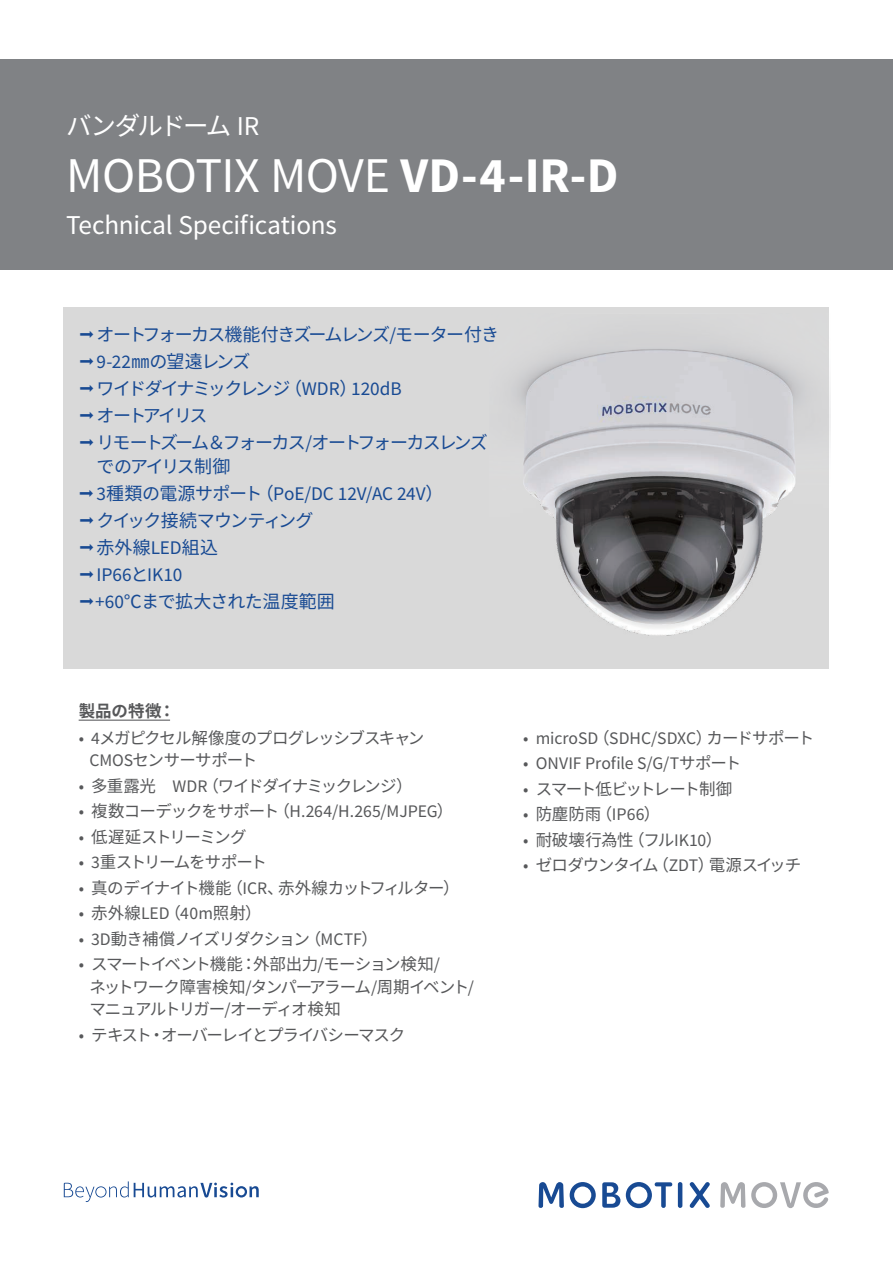
<style>
.page{position:relative;width:893px;height:1263px;background:#fff}
.page>*{position:absolute;margin:0;border:0;box-sizing:border-box;transform-origin:0 0}
.t1{font:49.95px "Source Sans Pro";letter-spacing:-.01em;color:#fff}
.t2{font:27.3px "Source Sans Pro";letter-spacing:-.01em;color:#fff}
.t3{font:25.5px "Noto Sans CJ Kjp";letter-spacing:-.095em;color:#fff}
.t4{font:19.2px "Source Sans Pro";letter-spacing:-.005em;color:#184a93}
.t5{font:18px/27px "Noto Sans CJ Kjp";letter-spacing:-.09em;color:#184a93}
.t6{font:18px/27px "Noto Sans CJ Kjp";letter-spacing:-.045em;color:#184a93}
.t7{font:18px "Noto Sans CJ Kjp";letter-spacing:-.025em;color:#184a93}
.t8{font:17.7px "Source Sans Pro";color:#57585a}
.t9{font:16.5px/22.5px "Noto Sans CJ Kjp";letter-spacing:-.07em;color:#57585a}
.t10{font:16.5px "Noto Sans CJ Kjp";letter-spacing:-.09em;color:#57585a}
.t11{font:16.5px "Noto Sans CJ Kjp";letter-spacing:-.02em;color:#57585a}
.t12{font:700 16.5px "Noto Sans CJ Kjp";letter-spacing:.005em;color:#57585a}
.s1{font-family:"Source Sans Pro";font-size:27.3px}
.s2{font-weight:700}
.s3{font-family:"Source Sans Pro";font-size:19.2px}
.s4{font-family:"Noto Sans CJ Kjp";font-size:18px}
.s5{font-family:"Source Sans Pro";font-size:17.7px}
.s6{font-family:"Noto Sans CJ Kjp";font-size:16.5px}
</style>
<div class="page">
<div style="left:64px;top:307px;width:765px;height:361px;background:#d9d9d9"></div>
<img style="left:514px;top:348px;width:317px;height:288px">
<hr style="left:79px;top:720px;width:91px;height:1px;background:#57585a">
<div style="left:0;top:60px;width:893px;height:210px;background:#808285"></div>
<svg style="left:64px;top:1181px;width:195px;height:21px"></svg>
<svg style="left:538px;top:1182px;width:26px;height:26px"></svg>
<svg style="left:602px;top:1182px;width:18px;height:26px"></svg>
<hr style="left:678px;top:1182px;width:4px;height:26px;background:#184a93;border-radius:2px">
<svg style="left:690px;top:1182px;width:20px;height:26px"></svg>
<svg style="left:570px;top:1182px;width:26px;height:26px"></svg>
<svg style="left:626px;top:1182px;width:46px;height:26px"></svg>
<svg style="left:720px;top:1182px;width:25px;height:26px"></svg>
<svg style="left:751px;top:1182px;width:78px;height:26px"></svg>
<h3 class="t3" style="left:66px;top:111px;width:195px">バンダルドーム <span class="s1">IR</span></h3>
<h1 class="t1" style="left:66px;top:145px;width:554px">MOBOTIX MOVE <span class="s2">VD-4-IR-D</span></h1>
<h2 class="t2" style="left:66px;top:208px;width:272px">Technical Specifications</h2>
<p class="t5" style="left:97px;top:322px;width:404px">オートフォーカス機能付きズームレンズ<span class="s3">/</span>モーター付き<br><span class="s3">9-22</span>㎜の望遠レンズ<br>ワイドダイナミックレンジ（<span class="s3">WDR</span>）<span class="s3">120dB<br></span>オートアイリス<br>リモートズーム＆フォーカス<span class="s3">/</span>オートフォーカスレンズ</p>
<p class="t5" style="left:79px;top:454px;width:153px">　でのアイリス制御</p>
<p class="t4" style="left:97px;top:482px;width:348px">3<span class="s4">種類の電源サポート（</span>PoE/DC 12V/AC 24V<span class="s4">）</span></p>
<p class="t6" style="left:97px;top:508px;width:218px">クイック接続マウンティング赤外線<span class="s3">LED</span>組込</p>
<p class="t4" style="left:97px;top:563px;width:87px">IP66<span class="s4">と</span>IK10</p>
<p class="t7" style="left:95px;top:592px;width:241px"><span class="s3">+60</span>℃まで拡大された温度範囲</p>
<p class="t12" style="left:79px;top:701px;width:98px">製品の特徴：</p>
<p class="t9" style="left:89px;top:727px;width:336px;text-indent:-11px"><span class="s5">• 4</span>メガピクセル解像度のプログレッシブスキャン<br><span class="s5">CMOS</span>センサーサポート</p>
<p class="t9" style="left:79px;top:775px;width:335px"><span class="s5">•</span> 多重露光　<span class="s5">WDR</span>（ワイドダイナミックレンジ）</p>
<p class="t8" style="left:79px;top:800px;width:376px">• <span class="s6">複数コーデックをサポート（</span>H.264/H.265/MJPEG<span class="s6">）</span></p>
<p class="t10" style="left:79px;top:827px;width:169px"><span class="s5">•</span> 低遅延ストリーミング</p>
<p class="t10" style="left:79px;top:853px;width:190px"><span class="s5">• 3</span>重ストリームをサポート</p>
<p class="t9" style="left:79px;top:877px;width:382px"><span class="s5">•</span> 真のデイナイト機能（<span class="s5">ICR</span>、赤外線カットフィルター）</p>
<p class="t8" style="left:79px;top:902px;width:185px">• <span class="s6">赤外線</span>LED<span class="s6">（</span>40m<span class="s6">照射）</span></p>
<p class="t9" style="left:79px;top:928px;width:301px"><span class="s5">• 3D</span>動き補償ノイズリダクション（<span class="s5">MCTF</span>）</p>
<p class="t9" style="left:89px;top:953px;width:386px;text-indent:-11px"><span class="s5">•</span> スマートイベント機能：外部出力<span class="s5">/</span>モーション検知<span class="s5">/<br></span>ネットワーク障害検知<span class="s5">/</span>タンパーアラーム<span class="s5">/</span>周期イベント<span class="s5">/</span>マニュアルトリガー<span class="s5">/</span>オーディオ検知</p>
<p class="t9" style="left:79px;top:1024px;width:328px"><span class="s5">•</span> テキスト・オーバーレイとプライバシーマスク</p>
<p class="t8" style="left:523px;top:727px;width:292px">• microSD<span class="s6">（</span>SDHC/SDXC<span class="s6">）カードサポート</span></p>
<p class="t8" style="left:523px;top:752px;width:219px">• ONVIF Profile S/G/T<span class="s6">サポート</span></p>
<p class="t10" style="left:523px;top:779px;width:211px"><span class="s5">•</span> スマート低ビットレート制御</p>
<p class="t9" style="left:523px;top:803px;width:139px"><span class="s5">•</span> 防塵防雨（<span class="s5">IP66</span>）</p>
<p class="t11" style="left:523px;top:830px;width:200px"><span class="s5">•</span> 耐破壊行為性（フル<span class="s5">IK10</span>）</p>
<p class="t9" style="left:523px;top:854px;width:279px"><span class="s5">•</span> ゼロダウンタイム（<span class="s5">ZDT</span>）電源スイッチ</p>
</div>
